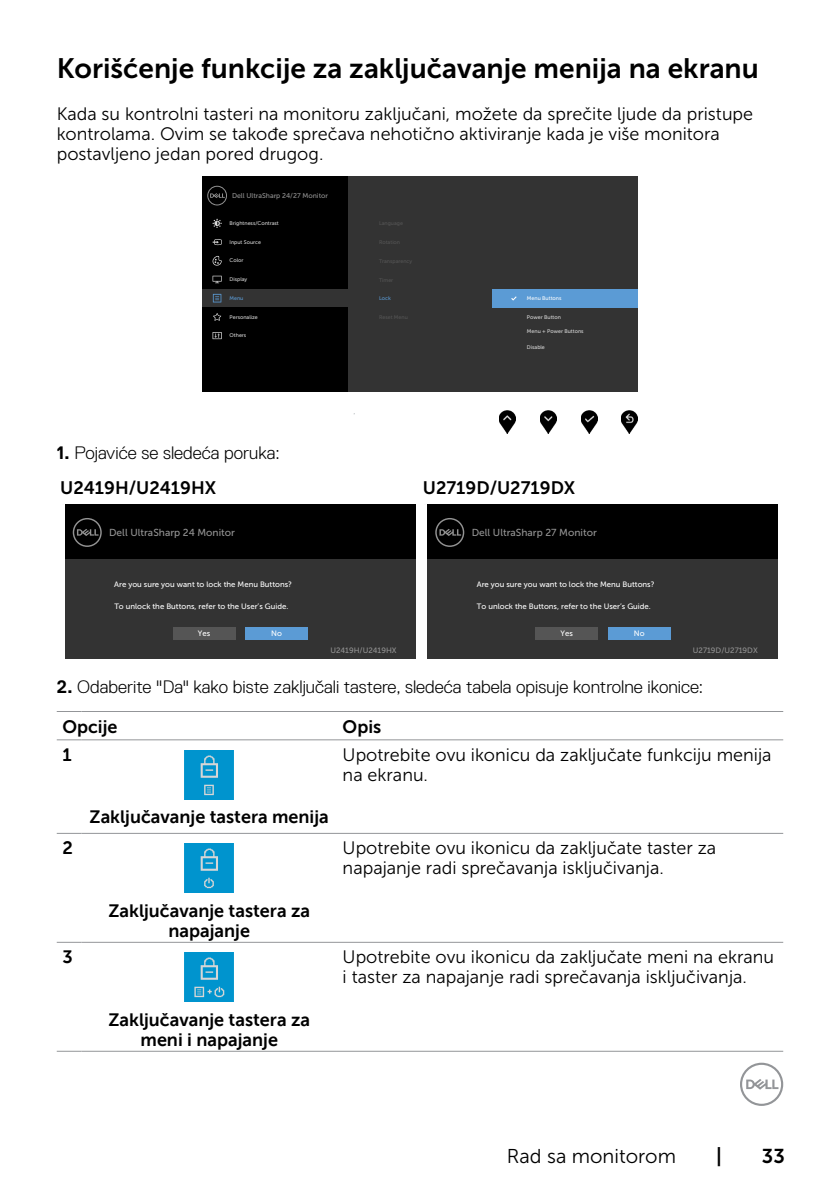
<style>
.page{position:relative;width:840px;height:1191px;background:#fff}
.page>*{position:absolute;margin:0;border:0;box-sizing:border-box;transform-origin:0 0}
.Head2{font:28px "Museo Sans For Dell 700";color:#000}
.t1{font:20px "Museo Sans For Dell 300";color:#000}
.t2{font:20px "Museo Sans For Dell 700";color:#000}
.Table_Paragraph{font:18px/20px "Museo Sans For Dell 300";color:#000}
.Paragraph{font:18px/20px "Museo Sans For Dell 300";color:#000}
.Paragraph-2{font:300 18px "Dell Replica";color:#000}
.Table_Paragraph-Cent{font:700 18px/20px "Museo Sans For Dell";color:#000;text-align:center}
.Table_Head{font:18px "Museo Sans For Dell 700";color:#000}
.Table_Paragraph-2{font:700 18px "Museo Sans For Dell";color:#000}
.t3{font:10.2px "Museo Sans For Dell 500";color:#939393}
.t4{font:7.8px "Museo Sans For Dell 500";color:#fff}
.t5{font:7.8px "Museo Sans For Dell 500";color:#939393}
.t6{font:6.8px "Museo Sans For Dell 500";color:#939393}
.t7{font:5.2px "Museo Sans For Dell 500";color:#d9d9d9}
.t8{font:5.2px "Museo Sans For Dell 500";color:#fff}
.t9{font:5.2px "Museo Sans For Dell 500";color:#5b9bd5}
.s1{font-weight:700}
</style>
<div class="page">
<svg style="left:740px;top:1062px;width:42px;height:44px"></svg>
<div style="left:202px;top:177px;width:435px;height:215px;background:#333"></div>
<div style="left:202px;top:177px;width:145px;height:37px;background:#000"></div>
<svg style="left:207px;top:186px;width:20px;height:19px"></svg>
<div style="left:202px;top:233px;width:145px;height:18px;background:#000"></div>
<div style="left:202px;top:251px;width:145px;height:19px;background:#000"></div>
<div style="left:202px;top:270px;width:145px;height:19px;background:#000"></div>
<div style="left:202px;top:307px;width:145px;height:19px;background:#000"></div>
<div style="left:202px;top:326px;width:145px;height:19px;background:#000"></div>
<div style="left:202px;top:345px;width:145px;height:19px;background:#000"></div>
<div style="left:202px;top:364px;width:145px;height:18px;background:#000"></div>
<div style="left:202px;top:382px;width:145px;height:10px;background:#000"></div>
<div style="left:202px;top:214px;width:145px;height:19px;background:#000"></div>
<div style="left:492px;top:289px;width:145px;height:19px;background:#5b9bd5"></div>
<svg style="left:511px;top:296px;width:5px;height:5px"></svg>
<svg style="left:212px;top:239px;width:9px;height:6px"></svg>
<svg style="left:212px;top:276px;width:9px;height:7px"></svg>
<svg style="left:213px;top:294px;width:8px;height:8px"></svg>
<svg style="left:213px;top:313px;width:8px;height:8px"></svg>
<svg style="left:212px;top:332px;width:9px;height:7px"></svg>
<svg style="left:212px;top:219px;width:9px;height:9px"></svg>
<svg style="left:212px;top:255px;width:10px;height:11px"></svg>
<img style="left:499px;top:410px;width:16px;height:23px">
<img style="left:540px;top:410px;width:16px;height:23px">
<img style="left:581px;top:410px;width:15px;height:23px">
<img style="left:621px;top:410px;width:16px;height:23px">
<div style="left:65px;top:559px;width:350px;height:100px;background:#333"></div>
<div style="left:65px;top:504px;width:350px;height:55px;background:#000"></div>
<svg style="left:73px;top:518px;width:29px;height:29px"></svg>
<div style="left:245px;top:627px;width:62px;height:12px;background:#5b9bd5"></div>
<div style="left:173px;top:627px;width:62px;height:12px;background:#555"></div>
<div style="left:427px;top:559px;width:350px;height:100px;background:#333"></div>
<div style="left:427px;top:504px;width:350px;height:55px;background:#000"></div>
<svg style="left:435px;top:518px;width:29px;height:29px"></svg>
<div style="left:607px;top:627px;width:63px;height:12px;background:#5b9bd5"></div>
<div style="left:535px;top:627px;width:62px;height:12px;background:#555"></div>
<svg style="left:57px;top:711px;width:24px;height:1px"></svg>
<hr style="left:81px;top:711px;width:256px;height:1px;background:#939598">
<hr style="left:337px;top:711px;width:445px;height:1px;background:#939598">
<svg style="left:57px;top:739px;width:24px;height:1px"></svg>
<hr style="left:81px;top:739px;width:256px;height:1px;background:#939598">
<hr style="left:337px;top:739px;width:445px;height:1px;background:#939598">
<svg style="left:57px;top:833px;width:24px;height:1px"></svg>
<hr style="left:81px;top:833px;width:256px;height:1px;background:#939598">
<hr style="left:337px;top:833px;width:445px;height:1px;background:#939598">
<svg style="left:57px;top:942px;width:24px;height:1px"></svg>
<hr style="left:81px;top:942px;width:256px;height:1px;background:#939598">
<hr style="left:337px;top:942px;width:445px;height:1px;background:#939598">
<svg style="left:57px;top:1051px;width:24px;height:1px"></svg>
<hr style="left:81px;top:1051px;width:256px;height:1px;background:#939598">
<hr style="left:337px;top:1051px;width:445px;height:1px;background:#939598">
<img style="left:185px;top:750px;width:49px;height:49px">
<img style="left:185px;top:843px;width:49px;height:49px">
<img style="left:185px;top:952px;width:49px;height:49px">
<p class="Head2" style="left:57px;top:52px;width:703px">Korišćenje funkcije za zaključavanje menija na ekranu</p>
<p class="Paragraph" style="left:57px;top:104px;width:697px">Kada su kontrolni tasteri na monitoru zaključani, možete da sprečite ljude da pristupe kontrolama. Ovim se takođe sprečava nehotično aktiviranje kada je više monitora postavljeno jedan pored drugog.</p>
<p class="t6" style="left:232px;top:192px;width:97px">Dell UltraSharp 24/27 Monitor</p>
<p class="t7" style="left:229px;top:220px;width:51px">Brightness/Contrast</p>
<p class="t7" style="left:229px;top:258px;width:15px">Color</p>
<p class="t7" style="left:229px;top:276px;width:19px">Display</p>
<p class="t7" style="left:229px;top:239px;width:33px">Input Source</p>
<p class="t9" style="left:379px;top:295px;width:13px">Lock</p>
<p class="t9" style="left:229px;top:295px;width:15px">Menu</p>
<p class="t8" style="left:526px;top:295px;width:36px">Menu Buttons</p>
<p class="t7" style="left:229px;top:314px;width:30px">Personalize</p>
<p class="t7" style="left:229px;top:333px;width:18px">Others</p>
<p class="t7" style="left:526px;top:314px;width:35px">Power Button</p>
<p class="t7" style="left:526px;top:328px;width:58px">Menu + Power Buttons</p>
<p class="t7" style="left:526px;top:344px;width:19px">Disable</p>
<p class="Paragraph-2" style="left:57px;top:442px;width:224px"><span class="s1">1.</span> Pojaviće se sledeća poruka:</p>
<p class="Table_Head" style="left:60px;top:477px;width:157px">U2419H/U2419HX</p>
<p class="Table_Head" style="left:422px;top:477px;width:154px">U2719D/U2719DX</p>
<p class="t3" style="left:109px;top:526px;width:127px">Dell UltraSharp 24 Monitor</p>
<p class="t3" style="left:471px;top:526px;width:126px">Dell UltraSharp 27 Monitor</p>
<p class="t4" style="left:114px;top:580px;width:179px">Are you sure you want to lock the Menu Buttons?</p>
<p class="t4" style="left:114px;top:602px;width:175px">To unlock the Buttons, refer to the User’s Guide.</p>
<p class="t4" style="left:198px;top:629px;width:14px">Yes</p>
<p class="t4" style="left:271px;top:629px;width:12px">No</p>
<p class="t4" style="left:476px;top:580px;width:179px">Are you sure you want to lock the Menu Buttons?</p>
<p class="t4" style="left:476px;top:602px;width:175px">To unlock the Buttons, refer to the User’s Guide.</p>
<p class="t4" style="left:560px;top:629px;width:14px">Yes</p>
<p class="t4" style="left:633px;top:629px;width:12px">No</p>
<p class="t5" style="left:692px;top:646px;width:66px">U2719D/U2719DX</p>
<p class="Paragraph-2" style="left:57px;top:677px;width:647px"><span class="s1">2.</span> Odaberite "Da" kako biste zaključali tastere, sledeća tabela opisuje kontrolne ikonice:</p>
<p class="Table_Head" style="left:62px;top:717px;width:57px">Opcije</p>
<p class="Table_Head" style="left:342px;top:717px;width:40px">Opis</p>
<p class="Table_Paragraph-2" style="left:62px;top:744px;width:11px">1</p>
<p class="t5" style="left:330px;top:646px;width:68px">U2419H/U2419HX</p>
<p class="Table_Paragraph" style="left:342px;top:744px;width:430px">Upotrebite ovu ikonicu da zaključate funkciju menija na ekranu.</p>
<p class="Table_Paragraph-2" style="left:62px;top:838px;width:12px">2</p>
<p class="Table_Paragraph-2" style="left:62px;top:947px;width:12px">3</p>
<p class="Table_Paragraph-Cent" style="left:90px;top:807px;width:241px">Zaključavanje tastera menija</p>
<p class="Table_Paragraph-Cent" style="left:108px;top:900px;width:203px">Zaključavanje tastera za napajanje</p>
<p class="Table_Paragraph-Cent" style="left:108px;top:1009px;width:203px">Zaključavanje tastera za meni i napajanje</p>
<p class="Table_Paragraph" style="left:342px;top:838px;width:375px">Upotrebite ovu ikonicu da zaključate taster za napajanje radi sprečavanja isključivanja.</p>
<p class="Table_Paragraph" style="left:342px;top:947px;width:433px">Upotrebite ovu ikonicu da zaključate meni na ekranu i taster za napajanje radi sprečavanja isključivanja.</p>
<p class="t1" style="left:506px;top:1145px;width:170px">Rad sa monitorom</p>
<p class="t2" style="left:715px;top:1144px;width:7px">|</p>
<p class="t2" style="left:761px;top:1144px;width:24px">33</p>
</div>
